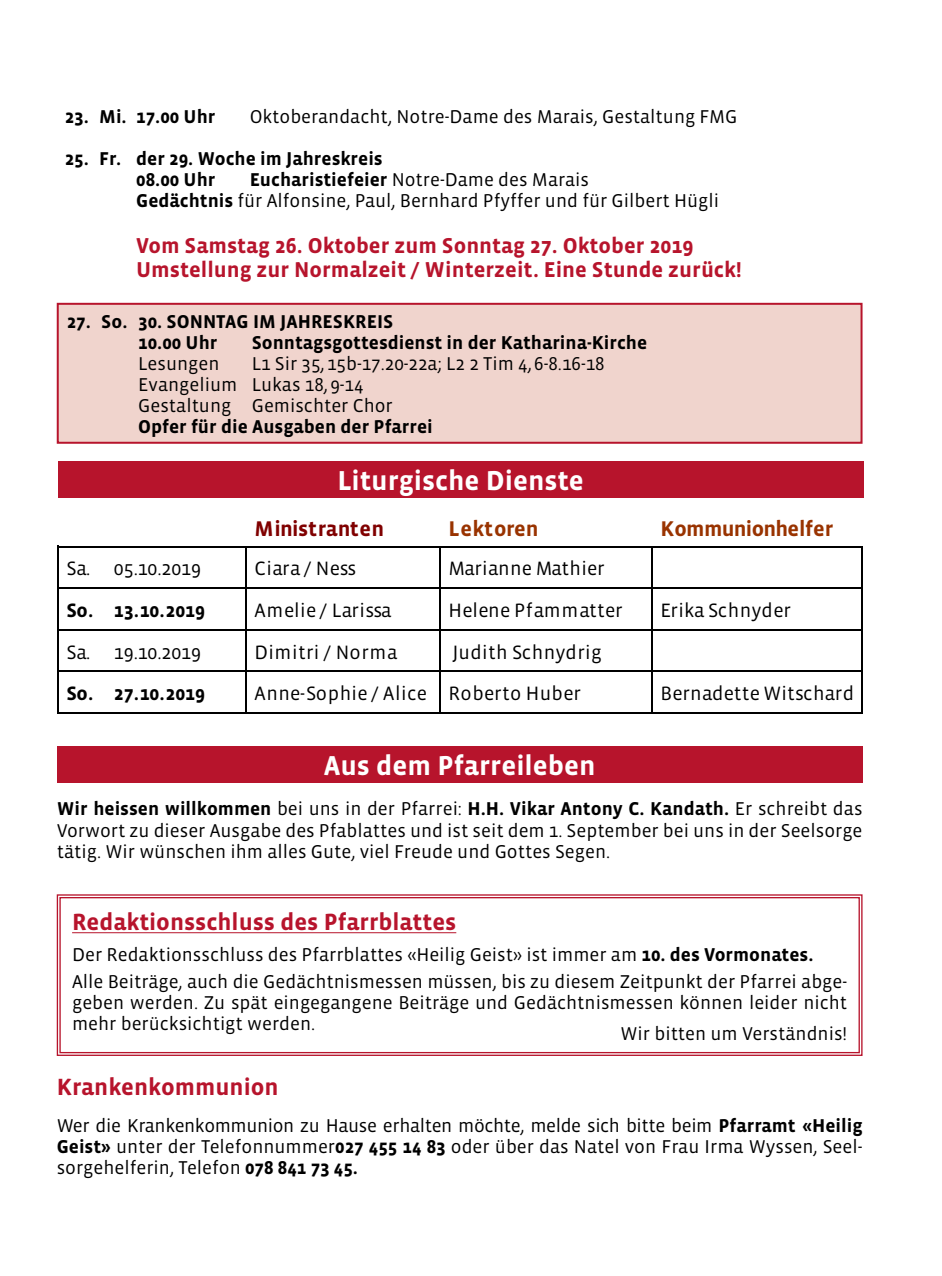
<style>
.page{position:relative;width:942px;height:1276px;background:#fff}
.page>*{position:absolute;margin:0;border:0;box-sizing:border-box;transform-origin:0 0}
.t1{font:700 28px "Vista Sans";color:#fff}
.t2{font:700 24px "Vista Sans";color:#b7142c}
.t3{font:700 22px/24.2px "Vista Sans";color:#b7142c}
.t4{font:700 21.8px "Vista Sans";letter-spacing:-.02em;color:#930}
.t5{font:700 21.8px "Vista Sans";letter-spacing:-.005em;color:#800000}
.t6{font:700 21.8px "Vista Sans";letter-spacing:.01em;color:#930}
.t7{font:19.8px "Vista Sans";letter-spacing:.015em;color:#000}
.t8{font:700 19.8px "Vista Sans";color:#000}
.t9{font:19px/21.2px "Vista Sans";color:#000}
.t10{font:700 19px/21.2px "Vista Sans";color:#000}
.s1{font-weight:700}
</style>
<div class="page">
<div style="left:58px;top:304px;width:803px;height:139px;background:#f0d4cd"></div>
<div style="left:57px;top:303px;width:805px;height:141px;border:2px solid #b7142c"></div>
<div style="left:58px;top:461px;width:805px;height:37px;background:#b7142c"></div>
<div style="left:57px;top:746px;width:805px;height:37px;background:#b7142c"></div>
<svg style="left:56px;top:894px;width:806px;height:162px"></svg>
<div style="left:59px;top:897px;width:800px;height:156px;border:1px solid #b7142c"></div>
<hr style="left:56px;top:546px;width:2px;height:168px;background:#000">
<hr style="left:244px;top:548px;width:2px;height:166px;background:#000">
<hr style="left:438px;top:548px;width:2px;height:166px;background:#000">
<hr style="left:650px;top:548px;width:2px;height:166px;background:#000">
<hr style="left:860px;top:548px;width:2px;height:166px;background:#000">
<hr style="left:58px;top:546px;width:804px;height:2px;background:#000">
<hr style="left:58px;top:587px;width:804px;height:2px;background:#000">
<hr style="left:58px;top:629px;width:804px;height:2px;background:#000">
<hr style="left:58px;top:670px;width:804px;height:2px;background:#000">
<hr style="left:58px;top:712px;width:804px;height:2px;background:#000">
<p class="t10" style="left:65px;top:106px;width:152px">23. Mi. 17.00 Uhr</p>
<p class="t9" style="left:249px;top:106px;width:489px">Oktoberandacht, Notre-Dame des Marais, Gestaltung FMG</p>
<p class="t10" style="left:136px;top:148px;width:248px;text-indent:-71px">25. Fr. der 29. Woche im Jahreskreis<br>08.00 Uhr</p>
<p class="t9" style="left:136px;top:169px;width:584px;text-indent:113px"><span class="s1">Eucharistiefeier</span> Notre-Dame des Marais<br><span class="s1">Gedächtnis</span> für Alfonsine, Paul, Bernhard Pfyffer und für Gilbert Hügli</p>
<p class="t3" style="left:136px;top:233px;width:606px">Vom Samstag 26. Oktober zum Sonntag 27. Oktober 2019<br>Umstellung zur Normalzeit / Winterzeit. Eine Stunde zurück!</p>
<p class="t10" style="left:138px;top:312px;width:256px;text-indent:-71px">27. So. 30. SONNTAG IM JAHRESKREIS<br>10.00 Uhr</p>
<p class="t10" style="left:251px;top:333px;width:397px">Sonntagsgottesdienst in der Katharina-Kirche</p>
<p class="t9" style="left:138px;top:354px;width:468px;text-indent:113px">L1 Sir 35, 15b-17.20-22a; L2 2 Tim 4, 6-8.16-18<br>Evangelium Lukas 18,9-14<br>Gestaltung Gemischter Chor</p>
<p class="t10" style="left:138px;top:417px;width:296px">Opfer für die Ausgaben der Pfarrei</p>
<h1 class="t1" style="left:337px;top:467px;width:248px">Liturgische Dienste</h1>
<p class="t9" style="left:138px;top:354px;width:83px">Lesungen</p>
<p class="t5" style="left:254px;top:517px;width:131px">Ministranten</p>
<p class="t6" style="left:448px;top:517px;width:92px">Lektoren</p>
<p class="t4" style="left:660px;top:517px;width:174px">Kommunionhelfer</p>
<p class="t7" style="left:66px;top:558px;width:136px">Sa. 05.10.2019</p>
<p class="t7" style="left:254px;top:558px;width:103px">Ciara / Ness</p>
<p class="t7" style="left:448px;top:558px;width:157px">Marianne Mathier</p>
<p class="t8" style="left:66px;top:600px;width:140px">So. 13.10.2019</p>
<p class="t7" style="left:254px;top:600px;width:139px">Amelie / Larissa</p>
<p class="t7" style="left:448px;top:600px;width:175px">Helene Pfammatter</p>
<p class="t7" style="left:660px;top:600px;width:132px">Erika Schnyder</p>
<p class="t7" style="left:66px;top:642px;width:136px">Sa. 19.10.2019</p>
<p class="t7" style="left:254px;top:642px;width:145px">Dimitri / Norma</p>
<p class="t7" style="left:452px;top:642px;width:151px">Judith Schnydrig</p>
<p class="t8" style="left:66px;top:683px;width:140px">So. 27.10.2019</p>
<p class="t7" style="left:254px;top:683px;width:328px">Anne-Sophie / Alice Roberto Huber</p>
<p class="t7" style="left:660px;top:683px;width:195px">Bernadette Witschard</p>
<h1 class="t1" style="left:323px;top:752px;width:273px">Aus dem Pfarreileben</h1>
<p class="t9" style="left:57px;top:799px;width:807px;text-align:justify"><span class="s1">Wir heissen willkommen</span> bei uns in der Pfarrei: <span class="s1">H.H. Vikar Antony C. Kandath.</span> Er schreibt das Vorwort zu dieser Ausgabe des Pfablattes und ist seit dem 1. September bei uns in der Seelsorge tätig. Wir wünschen ihm alles Gute, viel Freude und Gottes Segen.</p>
<p class="t2" style="left:72px;top:909px;width:385px">Redaktionsschluss des Pfarrblattes</p>
<p class="t9" style="left:72px;top:941px;width:776px;line-height:27px">Der Redaktionsschluss des Pfarrblattes «Heilig Geist» ist immer am <span class="s1">10. des Vormonates.<br></span>Alle Beiträge, auch die Gedächtnismessen müssen, bis zu diesem Zeitpunkt der Pfarrei abge-</p>
<p class="t9" style="left:72px;top:992px;width:776px">geben werden. Zu spät eingegangene Beiträge und Gedächtnismessen können leider nicht mehr berücksichtigt werden.</p>
<p class="t9" style="left:620px;top:1023px;width:228px">Wir bitten um Verständnis!</p>
<p class="t2" style="left:57px;top:1075px;width:223px">Krankenkommunion</p>
<p class="t9" style="left:57px;top:1115px;width:807px;text-align:justify">Wer die Krankenkommunion zu Hause erhalten möchte, melde sich bitte beim <span class="s1">Pfarramt «Heilig Geist»</span> unter der Telefonnummer<span class="s1">027 455 14 83</span> oder über das Natel von Frau Irma Wyssen, Seel&shy;sorgehelferin, Telefon <span class="s1">078 841 73 45.</span></p>
</div>
